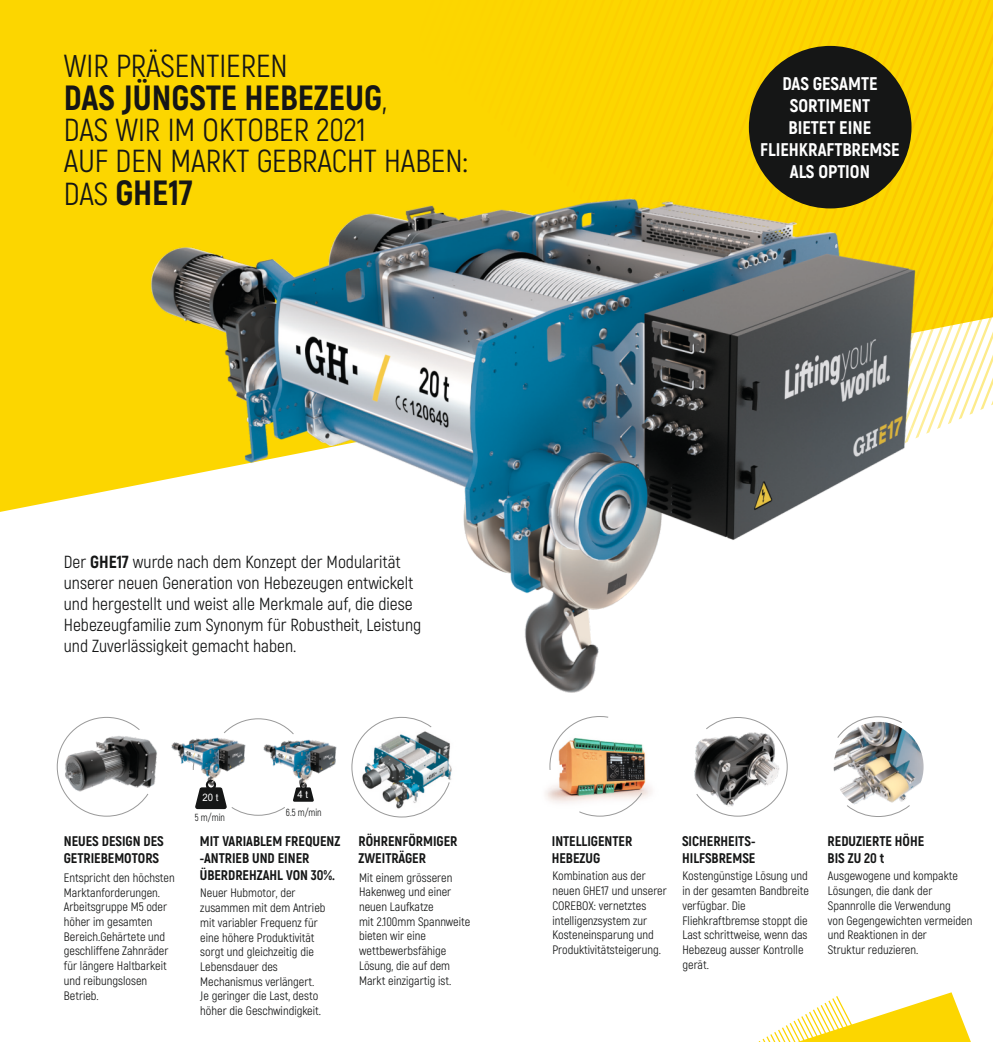
<style>
.page{position:relative;width:993px;height:1042px;background:#fff}
.page>*{position:absolute;margin:0;border:0;box-sizing:border-box;transform-origin:0 0}
.t1{font:800 35px "Akrobat";color:#151616}
.t2{font:31.85px/30.6px "Akrobat";color:#151616}
.t3{font:800 18.38px/22.1px "Akrobat";color:#fff;text-align:center}
.t4{font:17.5px/21px "Akrobat";color:#151616}
.t5{font:800 14px/16.8px "Akrobat";color:#151616}
.t6{font:12.25px/14.7px "Akrobat";color:#151616}
.t7{font:10.33px "Akrobat";color:#151616;scale:.93 1}
.t8{font:10.33px "Arial";color:#fff;scale:.93 1}
.s1{font-weight:400;font-size:31.85px}
.s2{font-weight:800}
</style>
<div class="page">
<div style="left:0;top:0;width:397px;height:512px;background:#fcd600"></div>
<svg style="left:397px;top:0;width:595px;height:424px;background:#fbd50b"></svg>
<img style="left:149px;top:740px;width:8px;height:48px">
<svg style="left:56px;top:717px;width:93px;height:100px"></svg>
<div style="left:748px;top:46px;width:163px;height:162px;background:#151616;border-radius:50%"></div>
<img style="left:120px;top:166px;width:827px;height:527px">
<img style="left:545px;top:741px;width:107px;height:62px">
<svg style="left:578px;top:792px;width:64px;height:25px"></svg>
<svg style="left:549px;top:716px;width:60px;height:55px"></svg>
<svg style="left:351px;top:716px;width:99px;height:102px"></svg>
<svg style="left:758px;top:992px;width:213px;height:50px"></svg>
<svg style="left:695px;top:717px;width:93px;height:100px"></svg>
<img style="left:171px;top:737px;width:75px;height:43px">
<img style="left:263px;top:739px;width:74px;height:43px">
<svg style="left:293px;top:782px;width:21px;height:20px"></svg>
<svg style="left:224px;top:718px;width:70px;height:16px"></svg>
<svg style="left:195px;top:780px;width:91px;height:36px"></svg>
<svg style="left:847px;top:805px;width:63px;height:12px"></svg>
<svg style="left:837px;top:716px;width:65px;height:22px"></svg>
<img style="left:833px;top:722px;width:90px;height:90px;border-radius:45px">
<h2 class="t2" style="left:64px;top:51px;width:225px">WIR PRÄSENTIEREN</h2>
<h1 class="t1" style="left:64px;top:77px;width:324px">DAS JÜNGSTE HEBEZEUG<span class="s1">,</span></h1>
<h2 class="t2" style="left:64px;top:115px;width:405px">DAS WIR IM OKTOBER 2021<br>AUF DEN MARKT GEBRACHT HABEN:</h2>
<h1 class="t1" style="left:64px;top:172px;width:130px"><span class="s1">DAS</span> GHE17</h1>
<h3 class="t3" style="left:760px;top:73px;width:141px">DAS GESAMTE<br>SORTIMENT<br>BIETET EINE<br>FLIEHKRAFTBREMSE<br>ALS OPTION</h3>
<p class="t4" style="left:64px;top:551px;width:359px">Der <span class="s2">GHE17</span> wurde nach dem Konzept der Modularität unserer neuen Generation von Hebezeugen entwickelt und hergestellt und weist alle Merkmale auf, die diese Hebezeugfamilie zum Synonym für Robustheit, Leistung und Zuverlässigkeit gemacht haben.</p>
<p class="t5" style="left:64px;top:833px;width:101px">NEUES DESIGN DES<br>GETRIEBEMOTORS</p>
<p class="t6" style="left:64px;top:870px;width:112px">Entspricht den höchsten<br>Marktanforderungen.<br>Arbeitsgruppe M5 oder höher im gesamten<br>Bereich.Gehärtete und geschliffene Zahnräder für längere Haltbarkeit und reibungslosen<br>Betrieb.</p>
<p class="t8" style="left:297px;top:790px;width:13px">4 t</p>
<p class="t8" style="left:202px;top:794px;width:19px">20 t</p>
<p class="t5" style="left:200px;top:833px;width:142px">MIT VARIABLEM FREQUENZ -ANTRIEB UND EINER<br>ÜBERDREHZAHL VON 30%.</p>
<p class="t6" style="left:200px;top:886px;width:127px">Neuer Hubmotor, der zusammen mit dem Antrieb mit variabler Frequenz für eine höhere Produktivität sorgt und gleichzeitig die<br>Lebensdauer des<br>Mechanismus verlängert.<br>Je geringer die Last, desto höher die Geschwindigkeit.</p>
<p class="t7" style="left:195px;top:811px;width:34px">5 m/min</p>
<p class="t7" style="left:286px;top:807px;width:40px">6.5 m/min</p>
<p class="t5" style="left:358px;top:833px;width:100px">RÖHRENFÖRMIGER<br>ZWEITRÄGER</p>
<p class="t6" style="left:359px;top:870px;width:113px">Mit einem grösseren<br>Hakenweg und einer neuen Laufkatze<br>mit 2.100mm Spannweite bieten wir eine wettbewerbsfähige<br>Lösung, die auf dem<br>Markt einzigartig ist.</p>
<p class="t5" style="left:551px;top:833px;width:82px">INTELLIGENTER<br>HEBEZUG</p>
<p class="t6" style="left:552px;top:869px;width:116px">Kombination aus der neuen GHE17 und unserer<br>COREBOX: vernetztes intelligenzsystem zur<br>Kosteneinsparung und<br>Produktivitätsteigerung.</p>
<p class="t5" style="left:682px;top:833px;width:75px">SICHERHEITS-<br>HILFSBREMSE</p>
<p class="t6" style="left:682px;top:869px;width:128px">Kostengünstige Lösung und in der gesamten Bandbreite verfügbar. Die<br>Fliehkraftbremse stoppt die<br>Last schrittweise, wenn das<br>Hebezeug ausser Kontrolle gerät.</p>
<p class="t5" style="left:827px;top:833px;width:98px">REDUZIERTE HÖHE<br>BIS ZU 20 t</p>
<p class="t6" style="left:827px;top:869px;width:146px">Ausgewogene und kompakte<br>Lösungen, die dank der<br>Spannrolle die Verwendung<br>von Gegengewichten vermeiden und Reaktionen in der<br>Struktur reduzieren.</p>
</div>
